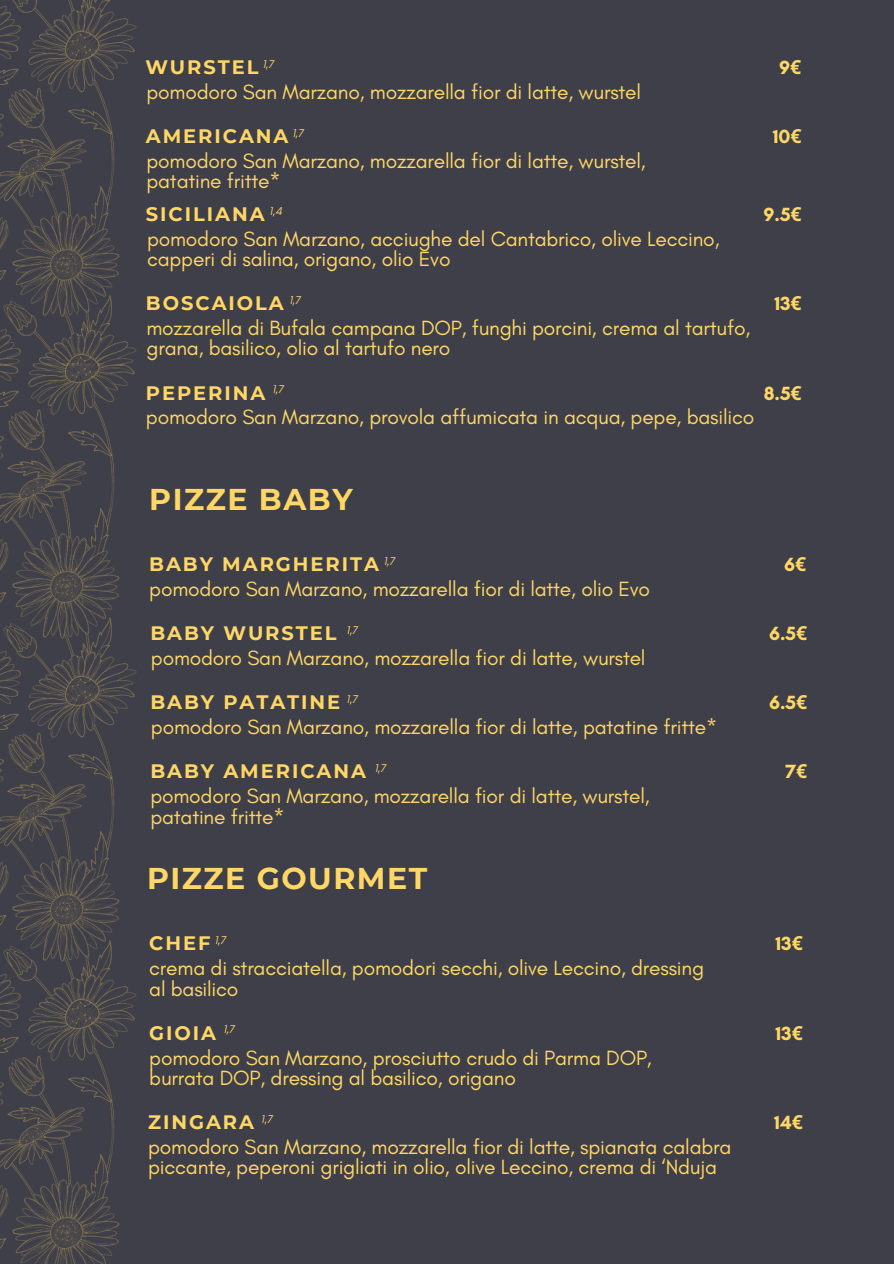
<style>
.page{position:relative;width:894px;height:1264px;background:#fff}
.page>*{position:absolute;margin:0;border:0;box-sizing:border-box;transform-origin:0 0}
.t1{font:700 30px "Montserrat";letter-spacing:.05em;color:#fed766}
.t2{font:21px/20.2px "Glacial Indifference";letter-spacing:-.01em;color:#fed766}
.t3{font:700 19.5px "Montserrat";letter-spacing:.1em;color:#fed766}
.t4{font:700 19.5px "Glacial Indifference";color:#fed766}
.t5{font:italic 11.4px "Glacial Indifference";color:#fed766}
.s1{font-family:"Noto Sans"}
</style>
<div class="page">
<div style="left:0;top:0;width:893px;height:1263px;background:#3f3f49"></div>
<img style="left:0;top:365px;width:137px;height:898px">
<img style="left:0;top:0;width:137px;height:365px">
<p class="t3" style="left:145px;top:55px;width:115px">WURSTEL</p>
<p class="t2" style="left:146px;top:82px;width:496px">pomodoro San Marzano, mozzarella fior di latte, wurstel</p>
<p class="t5" style="left:262px;top:57px;width:13px">1,7</p>
<h2 class="t4" style="left:778px;top:56px;width:24px">9<span class="s1">€</span></h2>
<p class="t5" style="left:292px;top:126px;width:13px">1,7</p>
<h2 class="t3" style="left:146px;top:124px;width:144px">AMERICANA</h2>
<h3 class="t2" style="left:146px;top:150px;width:500px">pomodoro San Marzano, mozzarella fior di latte, wurstel, patatine fritte*</h3>
<h2 class="t4" style="left:772px;top:125px;width:30px">10<span class="s1">€</span></h2>
<p class="t5" style="left:269px;top:204px;width:14px">1,4</p>
<h3 class="t3" style="left:146px;top:202px;width:120px">SICILIANA</h3>
<h2 class="t2" style="left:147px;top:228px;width:574px">pomodoro San Marzano, acciughe del Cantabrico, olive Leccino, capperi di salina, origano, olio Evo</h2>
<h2 class="t4" style="left:763px;top:202px;width:40px">9.5<span class="s1">€</span></h2>
<p class="t5" style="left:289px;top:293px;width:13px">1,7</p>
<h2 class="t3" style="left:146px;top:291px;width:139px">BOSCAIOLA</h2>
<h3 class="t2" style="left:146px;top:318px;width:605px">mozzarella di Bufala campana DOP, funghi porcini, crema al tartufo, grana, basilico, olio al tartufo nero</h3>
<h2 class="t4" style="left:774px;top:292px;width:29px">13<span class="s1">€</span></h2>
<p class="t5" style="left:272px;top:382px;width:13px">1,7</p>
<h2 class="t3" style="left:146px;top:380px;width:121px">PEPERINA</h2>
<h3 class="t2" style="left:146px;top:407px;width:610px">pomodoro San Marzano, provola affumicata in acqua, pepe, basilico</h3>
<h2 class="t4" style="left:763px;top:381px;width:39px">8.5<span class="s1">€</span></h2>
<h2 class="t1" style="left:149px;top:481px;width:205px">PIZZE BABY</h2>
<p class="t5" style="left:383px;top:554px;width:13px">1,7</p>
<h3 class="t3" style="left:149px;top:552px;width:231px">BABY MARGHERITA</h3>
<h1 class="t2" style="left:149px;top:579px;width:502px">pomodoro San Marzano, mozzarella fior di latte, olio Evo</h1>
<h2 class="t4" style="left:783px;top:553px;width:24px">6<span class="s1">€</span></h2>
<p class="t5" style="left:346px;top:623px;width:13px">1,7</p>
<h3 class="t3" style="left:150px;top:621px;width:188px">BABY WURSTEL</h3>
<h2 class="t2" style="left:151px;top:648px;width:496px">pomodoro San Marzano, mozzarella fior di latte, wurstel</h2>
<h2 class="t4" style="left:768px;top:622px;width:40px">6.5<span class="s1">€</span></h2>
<p class="t5" style="left:346px;top:692px;width:13px">1,7</p>
<h3 class="t3" style="left:150px;top:690px;width:191px">BABY PATATINE</h3>
<h2 class="t2" style="left:151px;top:716px;width:567px">pomodoro San Marzano, mozzarella fior di latte, patatine fritte*</h2>
<h2 class="t4" style="left:768px;top:691px;width:40px">6.5<span class="s1">€</span></h2>
<p class="t5" style="left:374px;top:761px;width:13px">1,7</p>
<h2 class="t3" style="left:150px;top:759px;width:217px">BABY AMERICANA</h2>
<h3 class="t2" style="left:150px;top:785px;width:500px">pomodoro San Marzano, mozzarella fior di latte, wurstel, patatine fritte*</h3>
<h2 class="t4" style="left:785px;top:759px;width:23px">7<span class="s1">€</span></h2>
<h3 class="t1" style="left:147px;top:860px;width:282px">PIZZE GOURMET</h3>
<p class="t5" style="left:214px;top:933px;width:13px">1,7</p>
<h2 class="t3" style="left:149px;top:931px;width:63px">CHEF</h2>
<h2 class="t4" style="left:775px;top:932px;width:29px">13<span class="s1">€</span></h2>
<h3 class="t2" style="left:149px;top:957px;width:556px">crema di stracciatella, pomodori secchi, olive Leccino, dressing al basilico</h3>
<p class="t5" style="left:223px;top:1022px;width:13px">1,7</p>
<h1 class="t3" style="left:149px;top:1020px;width:68px">GIOIA</h1>
<h2 class="t4" style="left:775px;top:1021px;width:29px">13<span class="s1">€</span></h2>
<h2 class="t2" style="left:149px;top:1047px;width:504px">pomodoro San Marzano, prosciutto crudo di Parma DOP, burrata DOP, dressing al basilico, origano</h2>
<p class="t5" style="left:261px;top:1111px;width:13px">1,7</p>
<h3 class="t3" style="left:148px;top:1110px;width:107px">ZINGARA</h3>
<h2 class="t2" style="left:148px;top:1136px;width:584px">pomodoro San Marzano, mozzarella fior di latte, spianata calabra piccante, peperoni grigliati in olio, olive Leccino, crema di ‘Nduja</h2>
<h2 class="t4" style="left:774px;top:1110px;width:30px">14<span class="s1">€</span></h2>
</div>
